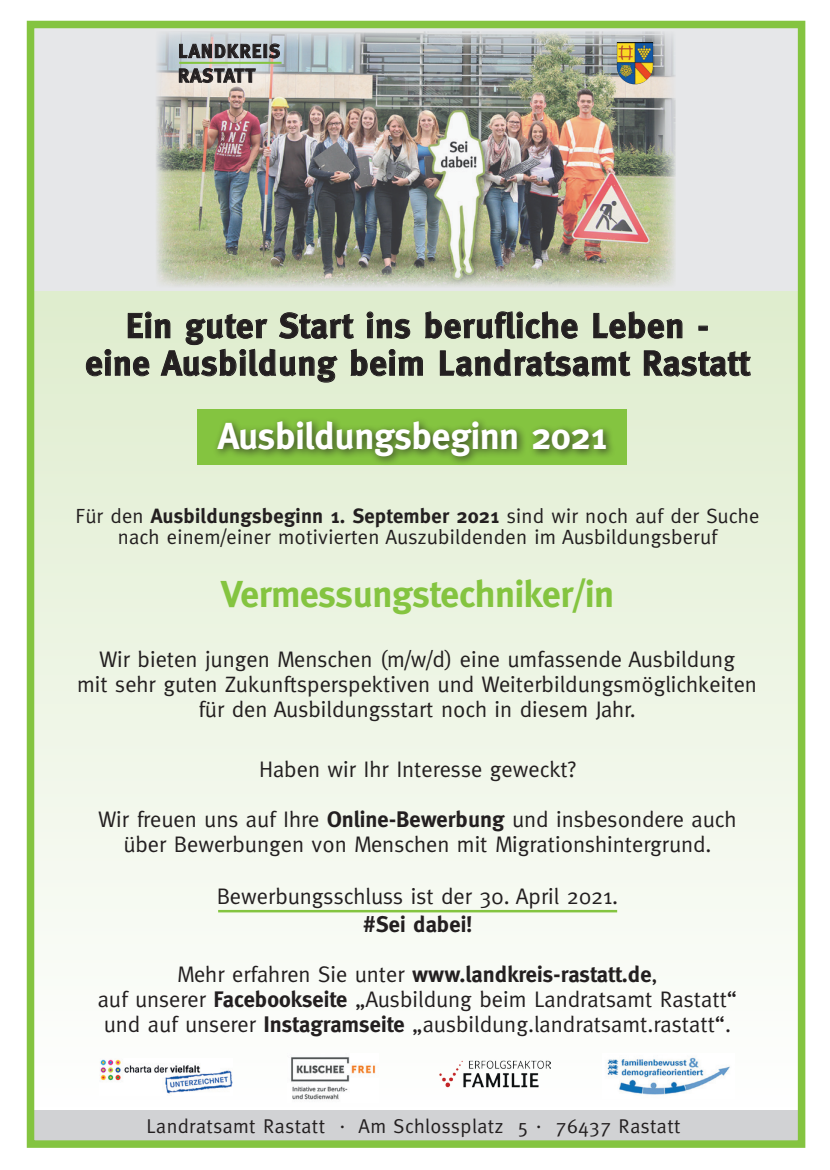
<style>
.page{position:relative;width:830px;height:1170px;background:#fff}
.page>*{position:absolute;margin:0;border:0;box-sizing:border-box;transform-origin:0 0}
.t1{font:700 37.5px "Meta";letter-spacing:-.01em;color:#84c440}
.t2{font:700 37.5px "Meta";letter-spacing:-.01em;color:#fff}
.t3{font:700 35px/37.5px "Meta";letter-spacing:.02em;color:#231f20;text-align:center}
.t4{font:22.5px/25px "Meta";color:#231f20;text-align:center}
.t5{font:700 22.5px "Meta";color:#231f20}
.t6{font:20.5px/21.2px "Meta";letter-spacing:.01em;color:#231f20;text-align:center}
.t7{font:20px "Meta";letter-spacing:.02em;color:#231f20}
.t8{font:700 19.25px/24.5px "Meta";letter-spacing:.06em;color:#231f20}
.s1{font-weight:700}
</style>
<div class="page">
<div style="left:30px;top:22px;width:770px;height:269px;background:#e6e7e9"></div>
<div style="left:28px;top:1110px;width:775px;height:32px;background:#d1d2d4"></div>
<div style="left:30px;top:291px;width:770px;height:815px;background:linear-gradient(to bottom,#deeccd,#fefefe)"></div>
<div style="left:27px;top:21px;width:778px;height:1126px;border:8px solid #84c440"></div>
<img style="left:602px;top:1052px;width:132px;height:45px">
<img style="left:438px;top:1059px;width:112px;height:29px">
<img style="left:99px;top:1058px;width:133px;height:37px">
<img style="left:287px;top:1053px;width:91px;height:48px">
<img style="left:156px;top:31px;width:518px;height:256px">
<img style="left:616px;top:42px;width:36px;height:42px">
<svg style="left:172px;top:36px;width:110px;height:56px"></svg>
<hr style="left:179px;top:62px;width:102px;height:2px;background:#84c440">
<svg style="left:178px;top:43px;width:102px;height:16px;background:#93979c"></svg>
<svg style="left:178px;top:67px;width:78px;height:17px"></svg>
<svg style="left:85px;top:310px;width:666px;height:73px;background:#c8d3ba"></svg>
<div style="left:197px;top:409px;width:429px;height:56px;background:#84c440"></div>
<div style="left:212px;top:416px;width:404px;height:50px;background:#231f20;opacity:.75"></div>
<hr style="left:218px;top:909px;width:399px;height:3px;background:#84c440">
<p class="t8" style="left:178px;top:39px;width:103px">LANDKREIS<br>RASTATT</p>
<h2 class="t3" style="left:85px;top:307px;width:665px">Ein guter Start ins berufliche Leben -<br>eine Ausbildung beim Landratsamt Rastatt</h2>
<h1 class="t2" style="left:218px;top:414px;width:390px">Ausbildungsbeginn 2021</h1>
<p class="t6" style="left:75px;top:505px;width:685px">Für den <span class="s1">Ausbildungsbeginn 1. September 2021</span> sind wir noch auf der Suche nach einem/einer motivierten Auszubildenden im Ausbildungsberuf</p>
<h1 class="t1" style="left:221px;top:572px;width:394px">Vermessungstechniker/in</h1>
<p class="t4" style="left:77px;top:646px;width:681px">Wir bieten jungen Menschen (m/w/d) eine umfassende Ausbildung<br>mit sehr guten Zukunftsperspektiven und Weiterbildungsmöglichkeiten für den Ausbildungsstart noch in diesem Jahr.</p>
<p class="t4" style="left:259px;top:756px;width:318px">Haben wir Ihr Interesse geweckt?</p>
<p class="t4" style="left:98px;top:806px;width:639px">Wir freuen uns auf Ihre <span class="s1">Online-Bewerbung</span> und insbesondere auch über Bewerbungen von Menschen mit Migrationshintergrund.</p>
<p class="t4" style="left:217px;top:883px;width:403px">Bewerbungsschluss ist der 30. April 2021.</p>
<p class="t5" style="left:363px;top:911px;width:110px">#Sei dabei!</p>
<p class="t4" style="left:98px;top:961px;width:640px">Mehr erfahren Sie unter <span class="s1">www.landkreis-rastatt.de</span>,<br>auf unserer <span class="s1">Facebookseite</span> „Ausbildung beim Landratsamt Rastatt“ und auf unserer <span class="s1">Instagramseite</span> „ausbildung.landratsamt.rastatt“.</p>
<p class="t7" style="left:146px;top:1114px;width:535px">Landratsamt Rastatt . Am Schlossplatz 5 . 76437 Rastatt</p>
</div>
